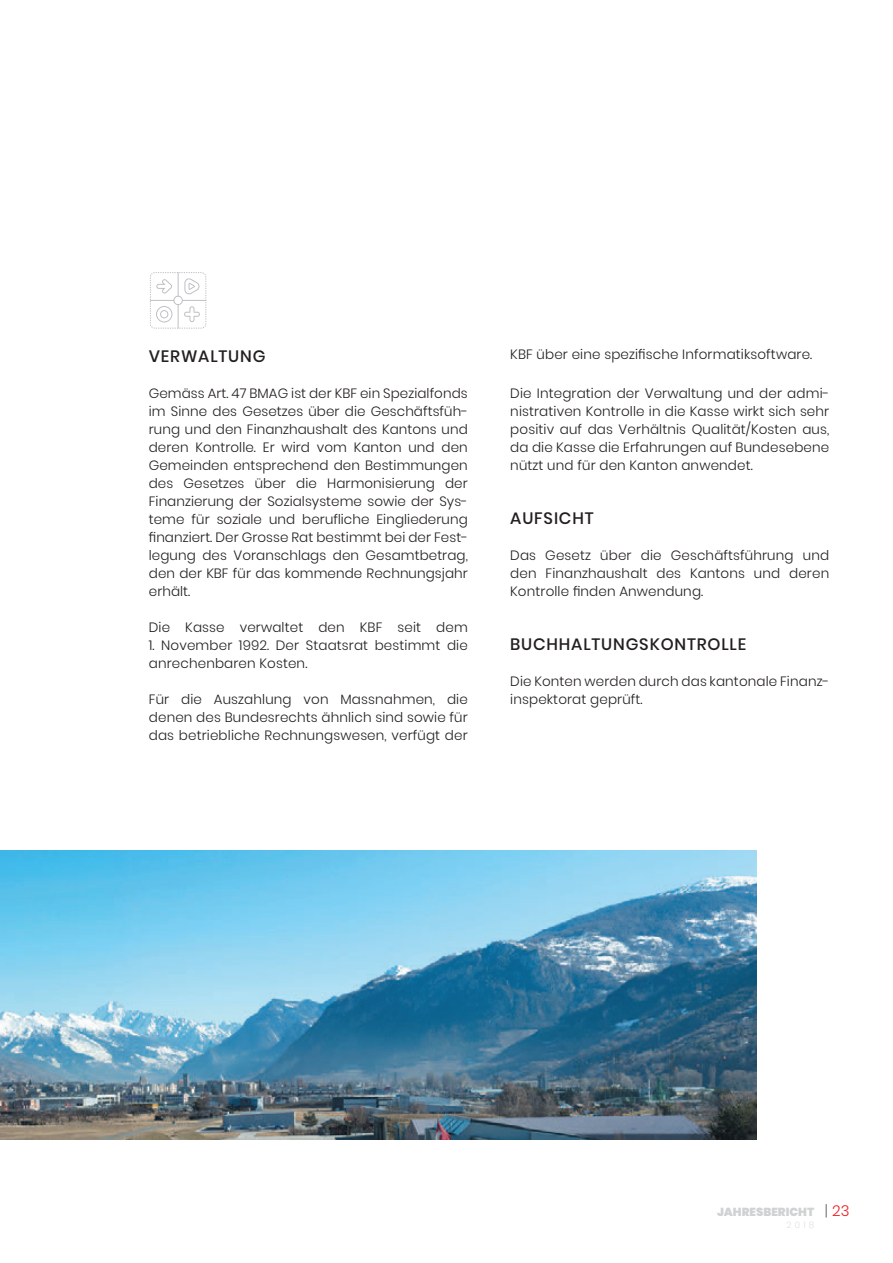
<style>
.page{position:relative;width:893px;height:1263px;background:#fff}
.page>*{position:absolute;margin:0;border:0;box-sizing:border-box;transform-origin:0 0}
.t1{font:500 16.5px "Poppins";letter-spacing:.05em;color:#231f20}
.t2{font:300 13.5px/18px "Poppins";letter-spacing:.01em;color:#231f20;text-align:justify}
.t3{font:900 11.7px "Poppins";color:#d1d2d4}
.t4{font:200 8.85px "Poppins";color:#d1d2d4}
.s1{font-weight:300;font-size:15px;color:#6c6d70}
.s2{font-weight:300;font-size:15px;color:#ee1d23}
</style>
<div class="page">
<svg style="left:150px;top:272px;width:56px;height:57px"></svg>
<img style="left:0;top:850px;width:756px;height:290px">
<p class="t1" style="left:149px;top:346px;width:118px">VERWALTUNG</p>
<p class="t2" style="left:149px;top:384px;width:321px">Gemäss Art. 47 BMAG ist der KBF ein Spezialfonds im Sinne des Gesetzes über die Geschäftsfüh&shy;rung und den Finanzhaushalt des Kantons und deren Kontrolle. Er wird vom Kanton und den Gemeinden entsprechend den Bestimmungen des Gesetzes über die Harmonisierung der Finanzierung der Sozialsysteme sowie der Sys&shy;teme für soziale und berufliche Eingliederung finanziert. Der Grosse Rat bestimmt bei der Fest&shy;legung des Voranschlags den Gesamtbetrag, den der KBF für das kommende Rechnungsjahr erhält.</p>
<p class="t2" style="left:149px;top:618px;width:320px">Die Kasse verwaltet den KBF seit dem</p>
<p class="t2" style="left:149px;top:636px;width:320px">1. November 1992. Der Staatsrat bestimmt die anrechenbaren Kosten.</p>
<p class="t2" style="left:149px;top:690px;width:320px">Für die Auszahlung von Massnahmen, die denen des Bundesrechts ähnlich sind sowie für das betriebliche Rechnungswesen, verfügt der</p>
<p class="t2" style="left:510px;top:345px;width:303px">KBF über eine spezifische Informatiksoftware.</p>
<p class="t2" style="left:510px;top:384px;width:321px">Die Integration der Verwaltung und der admi&shy;nistrativen Kontrolle in die Kasse wirkt sich sehr positiv auf das Verhältnis Qualität/Kosten aus, da die Kasse die Erfahrungen auf Bundesebene nützt und für den Kanton anwendet.</p>
<p class="t1" style="left:510px;top:508px;width:85px">AUFSICHT</p>
<p class="t2" style="left:510px;top:546px;width:320px">Das Gesetz über die Geschäftsführung und den Finanzhaushalt des Kantons und deren Kontrolle finden Anwendung.</p>
<p class="t1" style="left:510px;top:634px;width:237px">BUCHHALTUNGSKONTROLLE</p>
<p class="t2" style="left:510px;top:672px;width:321px">Die Konten werden durch das kantonale Finanz&shy;inspektorat geprüft.</p>
<p class="t3" style="left:717px;top:1205px;width:134px">JAHRESBERICHT <span class="s1">|</span> <span class="s2">23</span></p>
<p class="t4" style="left:787px;top:1220px;width:29px">2018</p>
</div>
